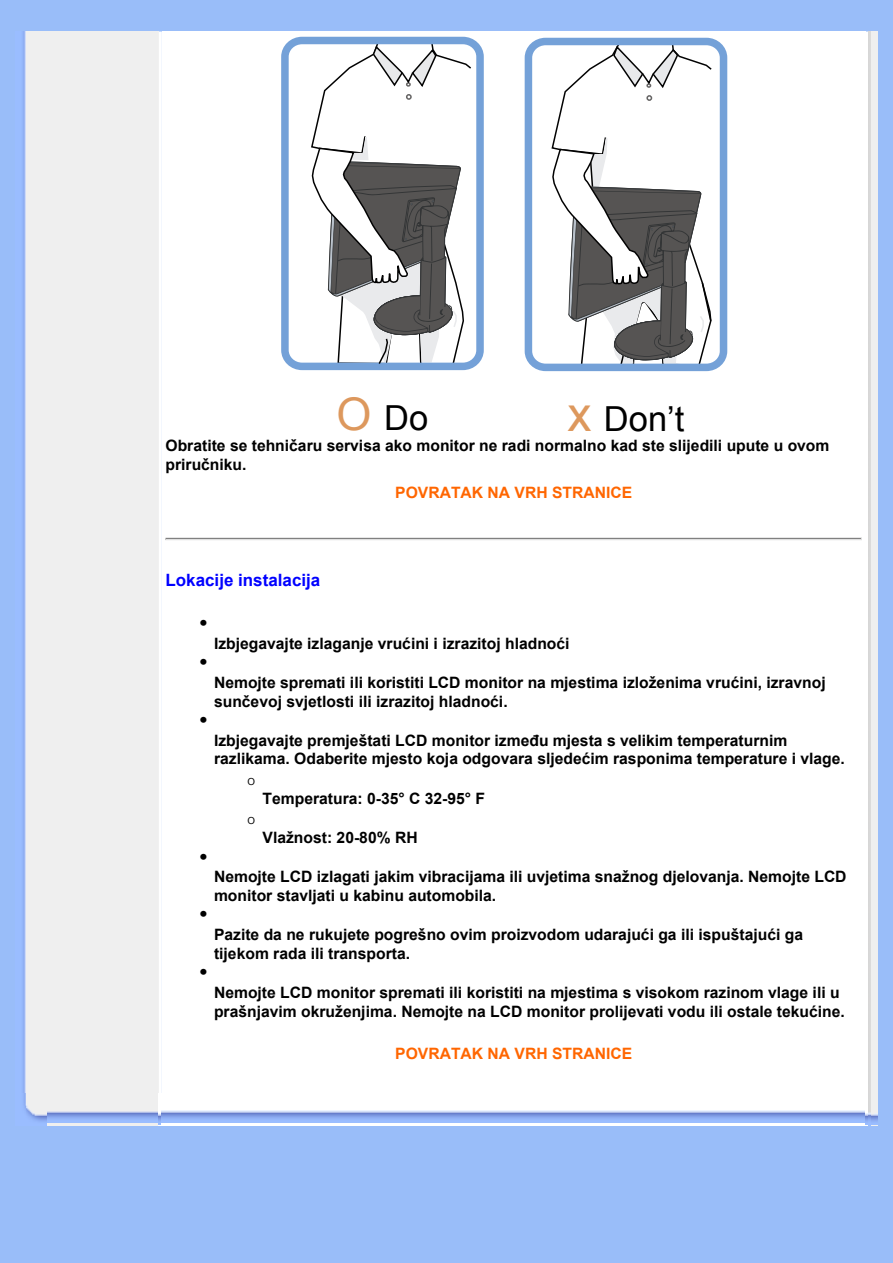
<style>
.page{position:relative;width:893px;height:1263px;background:#fff}
.page>*{position:absolute;margin:0;border:0;box-sizing:border-box;transform-origin:0 0}
.t1{font:34.5px "Arial";color:#000}
.t2{font:700 21px "Arial";color:#000}
.t3{font:700 16.95px "Arial";color:#00f}
.t4{font:700 15.6px/18.8px "Arial";color:#000}
.t5{font:700 15.6px "Arial";color:#f60}
.t6{font:9.75px "Arial";color:#000}
.s1{font-size:45px;color:#dd985d}
.s2{font-size:48px;color:#dd985d}
</style>
<div class="page">
<div style="left:0;top:0;width:892px;height:1263px;background:#99bdf9"></div>
<div style="left:162px;top:32px;width:703px;height:1062px;background:#fff"></div>
<svg style="left:23px;top:32px;width:3px;height:1062px"></svg>
<div style="left:26px;top:32px;width:133px;height:1062px;background:#efefef"></div>
<hr style="left:159px;top:32px;width:3px;height:1062px;background:#fff">
<hr style="left:865px;top:32px;width:3px;height:1062px;background:#fff">
<hr style="left:868px;top:32px;width:3px;height:1062px;background:#bfbfbf">
<hr style="left:871px;top:32px;width:3px;height:1062px;background:#efefef">
<hr style="left:874px;top:32px;width:3px;height:1062px;background:#bfbfbf">
<svg style="left:47px;top:1094px;width:112px;height:31px;fill:#efefef"></svg>
<hr style="left:159px;top:1094px;width:3px;height:31px;background:#bfbfbf">
<svg style="left:162px;top:1094px;width:703px;height:31px;fill:#fff"></svg>
<hr style="left:865px;top:1094px;width:3px;height:31px;background:#bfbfbf">
<hr style="left:868px;top:1094px;width:3px;height:31px;background:#bfbfbf">
<hr style="left:871px;top:1094px;width:3px;height:31px;background:#bfbfbf">
<hr style="left:874px;top:1094px;width:3px;height:31px;background:#bfbfbf">
<svg style="left:165px;top:538px;width:696px;height:2px"></svg>
<img style="left:24px;top:1094px;width:23px;height:27px">
<div style="left:281px;top:37px;width:203px;height:333px;border:8px solid #74a1d8;border-radius:17px"></div>
<svg style="left:310px;top:39px;width:163px;height:329px"></svg>
<div style="left:524px;top:38px;width:203px;height:333px;border:8px solid #74a1d8;border-radius:17px"></div>
<svg style="left:550px;top:39px;width:163px;height:330px"></svg>
<h1 class="t1" style="left:336px;top:396px;width:93px"><span class="s1">O</span> Do</h1>
<h1 class="t1" style="left:567px;top:397px;width:119px"><span class="s2">x</span> Don’t</h1>
<p class="t4" style="left:165px;top:437px;width:665px">Obratite se tehničaru servisa ako monitor ne radi normalno kad ste slijedili upute u ovom priručniku.</p>
<p class="t5" style="left:395px;top:482px;width:238px">POVRATAK NA VRH STRANICE</p>
<p class="t3" style="left:165px;top:569px;width:156px">Lokacije instalacija</p>
<h2 class="t2" style="left:200px;top:609px;width:9px">•</h2>
<p class="t4" style="left:214px;top:634px;width:357px">Izbjegavajte izlaganje vrućini i izrazitoj hladnoći</p>
<h2 class="t2" style="left:200px;top:648px;width:9px">•</h2>
<p class="t4" style="left:214px;top:673px;width:613px">Nemojte spremati ili koristiti LCD monitor na mjestima izloženima vrućini, izravnoj sunčevoj svjetlosti ili izrazitoj hladnoći.</p>
<h2 class="t2" style="left:200px;top:706px;width:9px">•</h2>
<p class="t4" style="left:214px;top:731px;width:632px">Izbjegavajte premještati LCD monitor između mjesta s velikim temperaturnim razlikama. Odaberite mjesto koja odgovara sljedećim rasponima temperature i vlage.</p>
<p class="t6" style="left:247px;top:775px;width:9px">O</p>
<p class="t4" style="left:262px;top:789px;width:224px">Temperatura: 0-35° C 32-95° F</p>
<p class="t6" style="left:247px;top:815px;width:9px">O</p>
<p class="t4" style="left:262px;top:829px;width:156px">Vlažnost: 20-80% RH</p>
<h2 class="t2" style="left:200px;top:842px;width:9px">•</h2>
<p class="t4" style="left:214px;top:868px;width:634px">Nemojte LCD izlagati jakim vibracijama ili uvjetima snažnog djelovanja. Nemojte LCD monitor stavljati u kabinu automobila.</p>
<h2 class="t2" style="left:200px;top:900px;width:9px">•</h2>
<p class="t4" style="left:214px;top:926px;width:590px">Pazite da ne rukujete pogrešno ovim proizvodom udarajući ga ili ispuštajući ga tijekom rada ili transporta.</p>
<h2 class="t2" style="left:200px;top:958px;width:9px">•</h2>
<p class="t4" style="left:214px;top:984px;width:632px">Nemojte LCD monitor spremati ili koristiti na mjestima s visokom razinom vlage ili u prašnjavim okruženjima. Nemojte na LCD monitor prolijevati vodu ili ostale tekućine.</p>
<p class="t5" style="left:395px;top:1043px;width:238px">POVRATAK NA VRH STRANICE</p>
</div>
